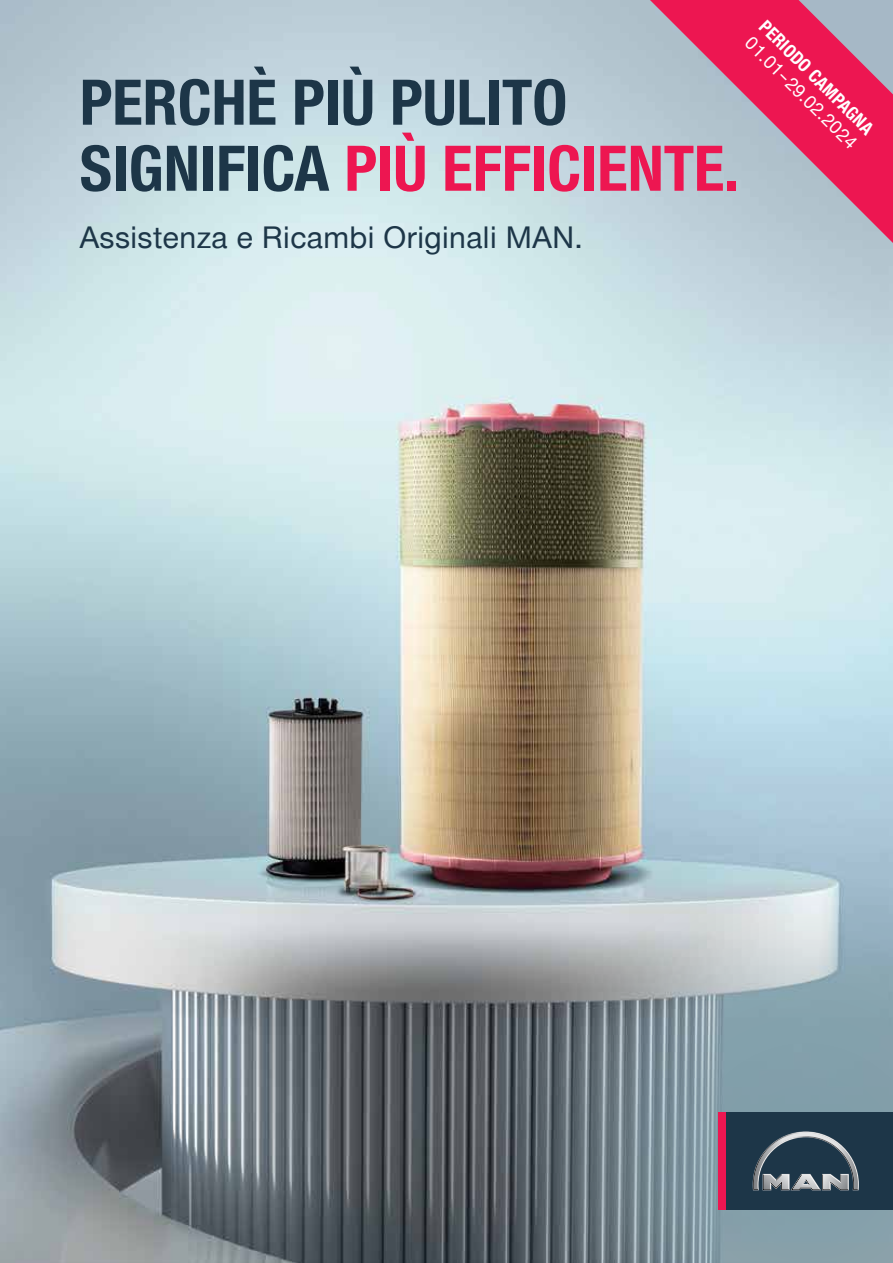
<style>
.page{position:relative;width:893px;height:1263px;background:#fff}
.page>*{position:absolute;margin:0;border:0;box-sizing:border-box;transform-origin:0 0}
.t1{font:700 63px/66px "Man Global Condensed";color:#1d3648}
.t2{font:30px "Man Global";letter-spacing:.015em;color:#1d3648}
.t3{font:18px "Man Global";color:#fff}
.t4{font:700 18px "Man Global Condensed";color:#fff}
.s1{color:#ed1651}
</style>
<div class="page">
<img style="left:0;top:0;width:893px;height:1263px">
<svg style="left:521px;top:876px;width:372px;height:387px;background:#8d9ca4"></svg>
<div style="left:719px;top:1112px;width:7px;height:98px;background:#ed1651"></div>
<svg style="left:726px;top:1112px;width:167px;height:98px;background:#2f4555"></svg>
<svg style="left:650px;top:0;width:243px;height:243px;background:#ca7999"></svg>
<p class="t4" style="left:770px;top:16px;width:154px;rotate:45deg">PERIODO CAMPAGNA</p>
<p class="t3" style="left:756px;top:32px;width:151px;rotate:45deg">01.01–29.02.2024</p>
<p class="t1" style="left:80px;top:70px;width:661px">PERCHÈ PIÙ PULITO<br>SIGNIFICA <span class="s1">PIÙ EFFICIENTE.</span></p>
<p class="t2" style="left:80px;top:220px;width:505px">Assistenza e Ricambi Originali MAN.</p>
</div>
